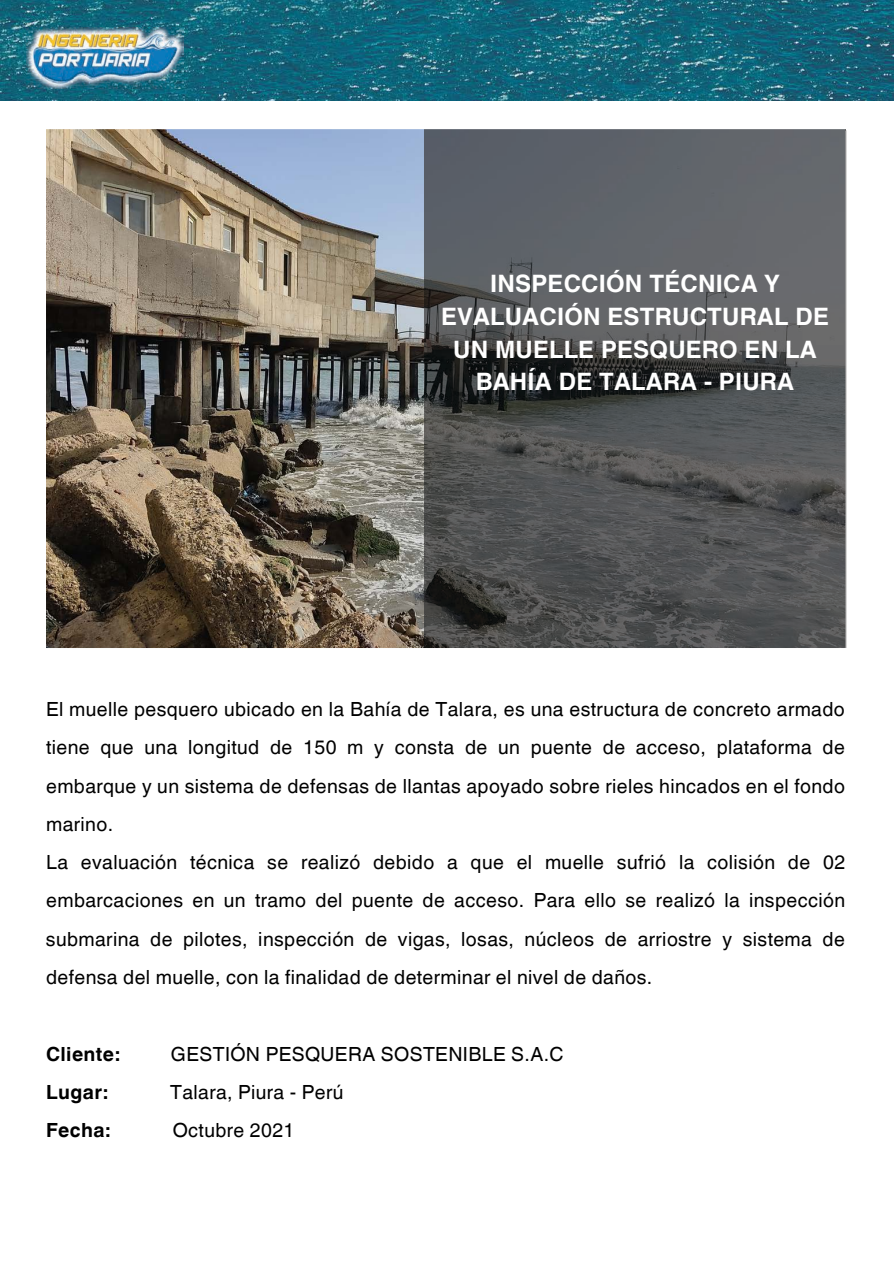
<style>
.page{position:relative;width:894px;height:1264px;background:#fff}
.page>*{position:absolute;margin:0;border:0;box-sizing:border-box;transform-origin:0 0}
.t1{font:700 24px/32.7px "Helvetica Hebrew";letter-spacing:.01em;color:#fff;text-align:center}
.t2{font:19.5px/38.2px "Helvetica Hebrew";letter-spacing:.02em;color:#000}
.t3{font:700 19.5px "Helvetica Hebrew";letter-spacing:.02em;color:#000}
</style>
<div class="page">
<img style="left:0;top:0;width:893px;height:101px">
<img style="left:27px;top:28px;width:156px;height:61px">
<img style="left:46px;top:129px;width:378px;height:519px">
<hr style="left:845px;top:130px;width:1px;height:518px;background:#73706f">
<img style="left:424px;top:129px;width:421px;height:519px">
<p class="t1" style="left:441px;top:271px;width:389px">INSPECCIÓN TÉCNICA Y<br>EVALUACIÓN ESTRUCTURAL DE<br>UN MUELLE PESQUERO EN LA<br>BAHÍA DE TALARA - PIURA</p>
<p class="t2" style="left:46px;top:692px;width:800px">El muelle pesquero ubicado en la Bahía de Talara, es una estructura de concreto armado tiene que una longitud de 150 m y consta de un puente de acceso, plataforma de embarque y un sistema de defensas de llantas apoyado sobre rieles hincados en el fondo marino.<br>La evaluación técnica se realizó debido a que el muelle sufrió la colisión de 02 embarcaciones en un tramo del puente de acceso. Para ello se realizó la inspección submarina de pilotes, inspección de vigas, losas, núcleos de arriostre y sistema de defensa del muelle, con la finalidad de determinar el nivel de daños.</p>
<p class="t3" style="left:46px;top:1046px;width:75px">Cliente:</p>
<p class="t2" style="left:171px;top:1037px;width:394px">GESTIÓN PESQUERA SOSTENIBLE S.A.C</p>
<p class="t3" style="left:46px;top:1084px;width:63px">Lugar:</p>
<p class="t2" style="left:170px;top:1075px;width:175px">Talara, Piura - Perú</p>
<p class="t3" style="left:46px;top:1123px;width:66px">Fecha:</p>
<p class="t2" style="left:173px;top:1113px;width:123px">Octubre 2021</p>
</div>
